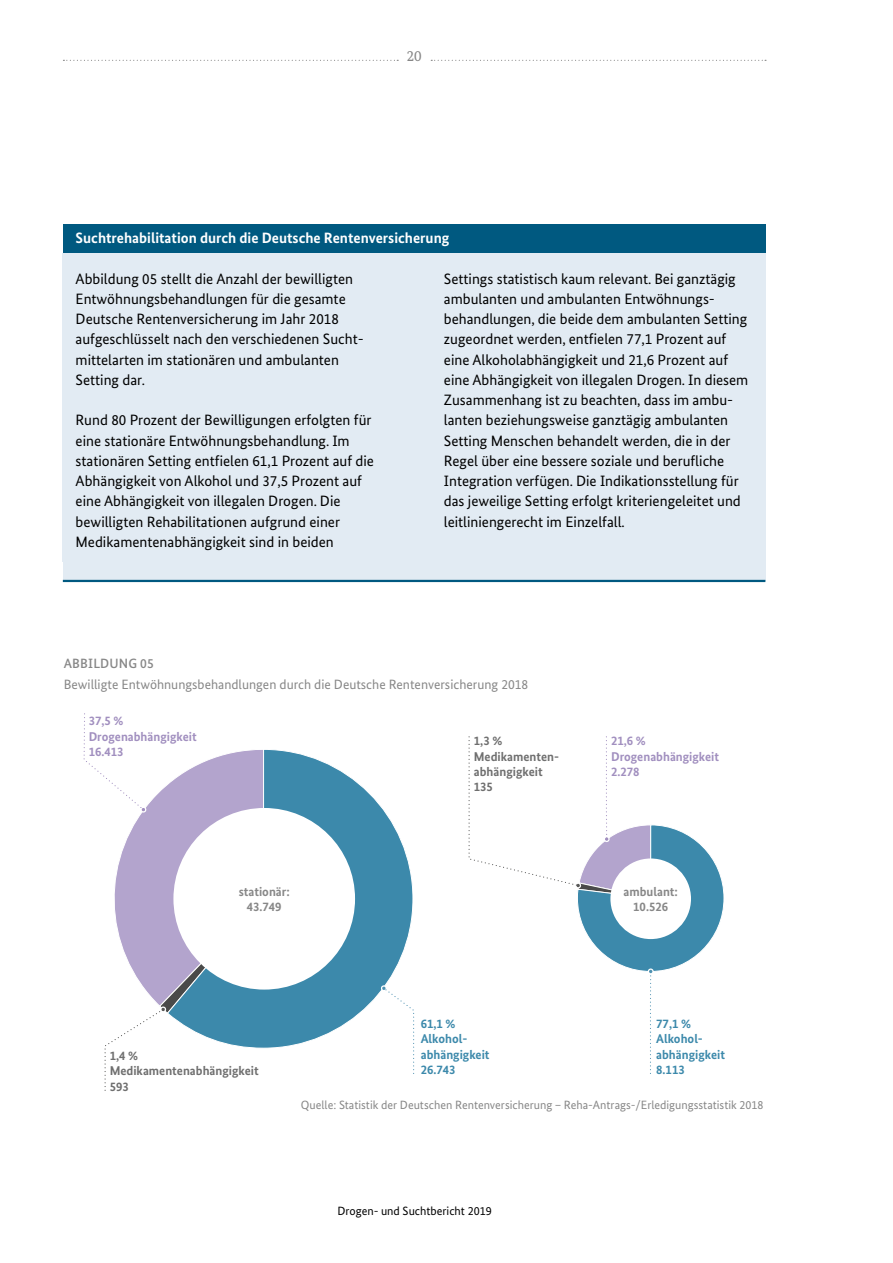
<style>
.page{position:relative;width:893px;height:1263px;background:#fff}
.page>*{position:absolute;margin:0;border:0;box-sizing:border-box;transform-origin:0 0}
.t1{font:15px/20.2px "Bundes Sans";color:#000}
.t2{font:700 15px "Bundes Sans";color:#fff}
.t3{font:15px "Bundes Serif";color:#878787}
.t4{font:13.5px "Bundes Sans";color:#878787}
.t5{font:500 13.5px "Bundes Sans";letter-spacing:.01em;color:#878787}
.t6{font:700 12.75px/15.3px "Bundes Sans";color:#6f6f6f}
.t7{font:700 12.75px/15.3px "Bundes Sans";color:#3c89ab}
.t8{font:700 12.75px/15.3px "Bundes Sans";color:#a18fbf}
.t9{font:700 12.75px/15.3px "Bundes Sans";color:#878787;text-align:center}
.t10{font:12px "Bundes Sans";color:#878787}
.t11{font:12px "Bundes Sans";color:#000}
</style>
<div class="page">
<svg style="left:63px;top:60px;width:335px;height:1px"></svg>
<svg style="left:431px;top:60px;width:335px;height:1px"></svg>
<div style="left:63px;top:224px;width:702px;height:28px;background:#005980"></div>
<div style="left:63px;top:253px;width:351px;height:308px;background:#e2ebf3"></div>
<div style="left:414px;top:253px;width:351px;height:308px;background:#e2ebf3"></div>
<div style="left:63px;top:558px;width:702px;height:23px;background:#e2ebf3"></div>
<hr style="left:63px;top:580px;width:702px;height:2px;background:#005980">
<svg style="left:265px;top:749px;width:148px;height:300px"></svg>
<div style="left:173px;top:808px;width:182px;height:181px;background:#fff;border-radius:50%"></div>
<svg style="left:83px;top:713px;width:182px;height:378px"></svg>
<svg style="left:380px;top:985px;width:35px;height:89px"></svg>
<svg style="left:468px;top:736px;width:256px;height:338px"></svg>
<p class="t3" style="left:407px;top:46px;width:16px">20</p>
<h4 class="t2" style="left:76px;top:229px;width:375px">Suchtrehabilitation durch die Deutsche Rentenversicherung</h4>
<p class="t1" style="left:76px;top:268px;width:288px">Abbildung 05 stellt die Anzahl der bewilligten Entwöhnungsbehandlungen für die gesamte Deutsche Rentenversicherung im Jahr 2018 aufgeschlüsselt nach den verschiedenen Sucht&shy;mittelarten im stationären und ambulanten Setting dar.</p>
<p class="t1" style="left:76px;top:410px;width:300px">Rund 80 Prozent der Bewilligungen erfolgten für eine stationäre Entwöhnungsbehandlung. Im stationären Setting entfielen 61,1 Prozent auf die Abhängigkeit von Alkohol und 37,5 Prozent auf eine Abhängigkeit von illegalen Drogen. Die bewilligten Rehabilitationen aufgrund einer Medikamentenabhängigkeit sind in beiden</p>
<p class="t1" style="left:444px;top:268px;width:306px">Settings statistisch kaum relevant. Bei ganztägig ambulanten und ambulanten Entwöhnungs&shy;behandlungen, die beide dem ambulanten Setting zugeordnet werden, entfielen 77,1 Prozent auf eine Alkoholabhängigkeit und 21,6 Prozent auf eine Abhängigkeit von illegalen Drogen. In diesem Zusammenhang ist zu beachten, dass im ambu&shy;lanten beziehungsweise ganztägig ambulanten Setting Menschen behandelt werden, die in der Regel über eine bessere soziale und berufliche Integration verfügen. Die Indikationsstellung für das jeweilige Setting erfolgt kriteriengeleitet und leitliniengerecht im Einzelfall.</p>
<p class="t5" style="left:64px;top:655px;width:91px">ABBILDUNG 05</p>
<p class="t4" style="left:64px;top:676px;width:466px">Bewilligte Entwöhnungsbehandlungen durch die Deutsche Rentenversicherung 2018</p>
<p class="t4" style="left:65px;top:671px;width:582px">Bewilligte Entwöhnungsbehandlungen durch die Deutsche Rentenversicherung nach Hauptdiagnose 2018</p>
<p class="t8" style="left:89px;top:713px;width:110px">37,5 %<br>Drogenabhängigkeit<br>16.413</p>
<p class="t6" style="left:474px;top:733px;width:87px">1,3 %<br>Medikamenten&shy;abhängigkeit<br>135</p>
<p class="t8" style="left:611px;top:733px;width:110px">21,6 %<br>Drogenabhängigkeit<br>2.278</p>
<p class="t9" style="left:239px;top:884px;width:53px">stationär:<br>43.749</p>
<p class="t9" style="left:623px;top:884px;width:56px">ambulant:<br>10.526</p>
<p class="t6" style="left:110px;top:1048px;width:151px">1,4 %<br>Medikamentenabhängigkeit<br>593</p>
<p class="t7" style="left:421px;top:1016px;width:70px">61,1 %<br>Alkohol&shy;abhängigkeit<br>26.743</p>
<p class="t7" style="left:656px;top:1016px;width:70px">77,1 %<br>Alkohol&shy;abhängigkeit<br>8.113</p>
<p class="t10" style="left:301px;top:1097px;width:464px">Quelle: Statistik der Deutschen Rentenversicherung – Reha-Antrags-/Erledigungsstatistik 2018</p>
<p class="t11" style="left:337px;top:1204px;width:156px">Drogen- und Suchtbericht 2019</p>
</div>
